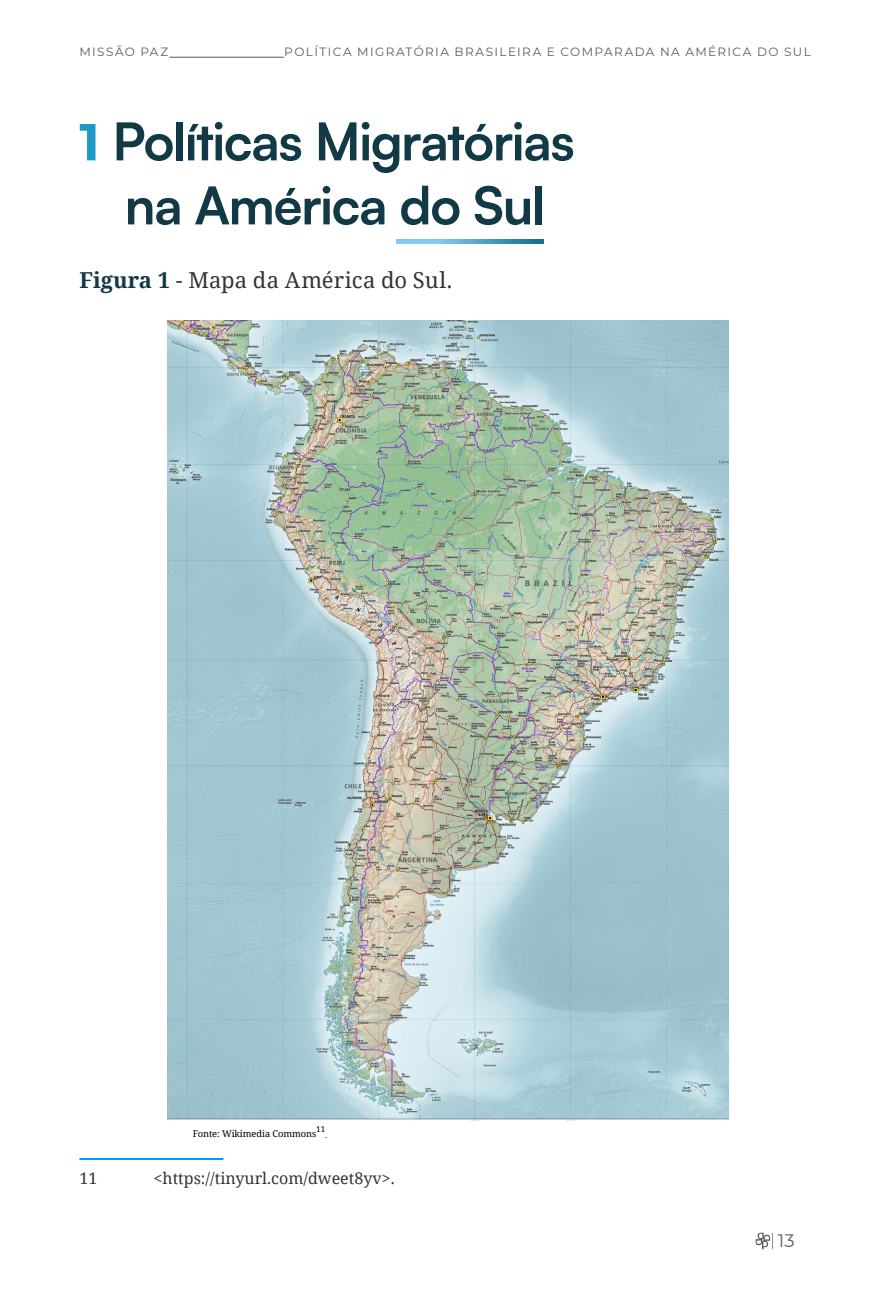
<style>
.page{position:relative;width:896px;height:1304px;background:#fff}
.page>*{position:absolute;margin:0;border:0;box-sizing:border-box;transform-origin:0 0}
.t1{font:700 52px/64px "Satoshi";letter-spacing:-.025em;color:#113946;text-align:center}
.t2{font:22px "Noto Serif";letter-spacing:.005em;color:#323335}
.t3{font:18px "Montserrat";color:#5e5d5d}
.t4{font:16px "Noto Serif";color:#323335}
.t5{font:12px "Montserrat";letter-spacing:.12em;color:#5c5c5c}
.t6{font:9.4px "Noto Serif";letter-spacing:-.01em;color:#000}
.t7{font:8.2px/6px "Noto Serif";color:#000;text-align:right}
.s1{font-family:"Montserrat";color:#1e9ac6}
.s2{font-weight:700;color:#123946}
</style>
<div class="page">
<img style="left:167px;top:320px;width:561px;height:800px">
<hr style="left:169px;top:57px;width:115px;height:1px;background:#5c5c5c">
<svg style="left:755px;top:1233px;width:18px;height:16px"></svg>
<hr style="left:79px;top:1158px;width:144px;height:2px;background:#09f">
<svg style="left:397px;top:239px;width:146px;height:4px"></svg>
<p class="t5" style="left:79px;top:44px;width:90px">MISSÃO PAZ</p>
<p class="t5" style="left:284px;top:44px;width:528px">POLÍTICA MIGRATÓRIA BRASILEIRA E COMPARADA NA AMÉRICA DO SUL</p>
<h1 class="t1" style="left:79px;top:106px;width:497px"><span class="s1">1</span> Políticas Migratórias na América do Sul</h1>
<h2 class="t2" style="left:79px;top:265px;width:374px"><span class="s2">Figura 1</span> - Mapa da América do Sul.</h2>
<p class="t6" style="left:193px;top:1127px;width:125px">Fonte: Wikimedia Commons</p>
<p class="t7" style="left:316px;top:1125px;width:13px">11 .</p>
<h3 class="t4" style="left:79px;top:1167px;width:19px">11</h3>
<h3 class="t4" style="left:154px;top:1167px;width:243px">&lt;https://tinyurl.com/dweet8yv&gt;.</h3>
<h3 class="t3" style="left:778px;top:1229px;width:18px">13</h3>
</div>
